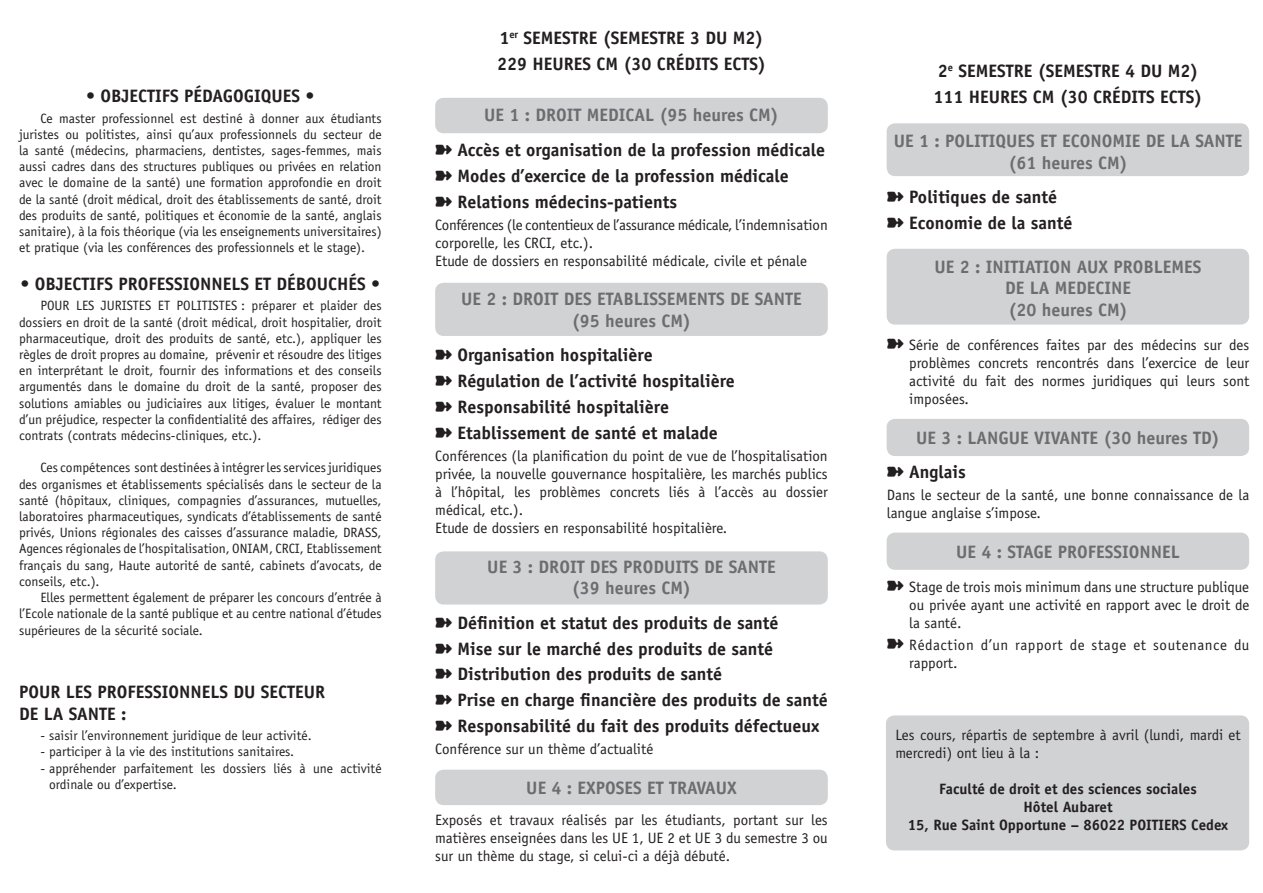
<style>
.page{position:relative;width:1263px;height:893px;background:#fff}
.page>*{position:absolute;margin:0;border:0;box-sizing:border-box;transform-origin:0 0}
.Titre_1{font:700 18px "Officina Sans";color:#231f20}
.Titre_1-2{font:700 18px/21.6px "Officina Sans";color:#6c6d70}
.En-t_te{font:15px/18px "Officina Sans";color:#231f20;text-align:justify}
.En-t_te-2{font:15px/18px "Officina Sans";letter-spacing:-.02em;color:#231f20}
.t1{font:700 15px/18px "Officina Sans";color:#231f20;text-align:center}
.En-t_te-3{font:15px/18px "Officina Sans";letter-spacing:.04em;color:#231f20}
.Normal__tass{font:13.5px/16.2px "Officina Sans";color:#231f20;text-align:justify}
</style>
<div class="page">
<div style="left:886px;top:715px;width:363px;height:135px;background:#d1d2d4;border-radius:9px"></div>
<div style="left:887px;top:533px;width:362px;height:37px;background:#d1d2d4;border-radius:9px"></div>
<div style="left:887px;top:249px;width:362px;height:76px;background:#d1d2d4;border-radius:9px"></div>
<div style="left:435px;top:770px;width:393px;height:35px;background:#d1d2d4;border-radius:9px"></div>
<div style="left:435px;top:551px;width:393px;height:53px;background:#d1d2d4;border-radius:9px"></div>
<div style="left:887px;top:419px;width:362px;height:37px;background:#d1d2d4;border-radius:9px"></div>
<div style="left:435px;top:283px;width:393px;height:53px;background:#d1d2d4;border-radius:9px"></div>
<div style="left:887px;top:123px;width:362px;height:53px;background:#d1d2d4;border-radius:9px"></div>
<div style="left:435px;top:98px;width:393px;height:35px;background:#d1d2d4;border-radius:9px"></div>
<p class="Titre_1" style="left:86px;top:85px;width:230px">• Obj ectifs pédagogiques •</p>
<p class="Normal__tass" style="left:19px;top:110px;width:364px;text-indent:21px">Ce master professionnel est destiné à donner aux étudiants juristes ou politistes, ainsi qu’aux professionnels du secteur de la santé (médecins, pharmaciens, dentistes, sages-femmes, mais aussi cadres dans des structures publiques ou privées en relation avec le domaine de la santé) une formation approfondie en droit de la santé (droit médical, droit des établissements de santé, droit des produits de santé, politiques et économie de la santé, anglais sanitaire), à la fois théorique (via les enseignements universitaires) et pratique (via les conférences des professionnels et le stage).</p>
<p class="Titre_1" style="left:21px;top:273px;width:52px">• OBJECTI</p>
<p class="Titre_1" style="left:96px;top:273px;width:71px">FS PRO FESSIONNELS</p>
<p class="Titre_1" style="left:255px;top:273px;width:127px">et débouchés •</p>
<p class="Normal__tass" style="left:19px;top:298px;width:364px;text-indent:21px">POUR LES JURISTES ET POLITISTES : préparer et plaider des dossiers en droit de la santé (droit médical, droit hospitalier, droit pharmaceutique, droit des produits de santé, etc.), appliquer les règles de droit propres au domaine, prévenir et résoudre des litiges en interprétant le droit, fournir des informations et des conseils argumentés dans le domaine du droit de la santé, proposer des solutions amiables ou judiciaires aux litiges, évaluer le montant d’un préjudice, respecter la confidentialité des affaires, rédiger des contrats (contrats médecins-cliniques, etc.).</p>
<p class="Normal__tass" style="left:19px;top:460px;width:364px;text-indent:21px">Ces compétences sont destinées à intégrer les services juridiques des organismes et établissements spécialisés dans le secteur de la santé (hôpitaux, cliniques, compagnies d’assurances, mutuelles, laboratoires pharmaceutiques, syndicats d’établissements de santé privés, Unions régionales des caisses d’assurance maladie, DRASS, Agences régionales de l’hospitalisation, ONIAM, CRCI, Etablissement français du sang, Haute autorité de santé, cabinets d’avocats, de conseils, etc.).</p>
<p class="Normal__tass" style="left:19px;top:589px;width:364px;text-indent:21px">Elles permettent également de préparer les concours d’entrée à l’Ecole nationale de la santé publique et au centre national d’études supérieures de la sécurité sociale.</p>
<p class="Titre_1" style="left:19px;top:681px;width:21px">POUR</p>
<p class="Titre_1" style="left:66px;top:681px;width:10px">LES</p>
<p class="Titre_1" style="left:97px;top:681px;width:49px">PROFESSIONNELS</p>
<p class="Titre_1" style="left:233px;top:681px;width:38px">DU SECTEUR</p>
<p class="Titre_1" style="left:19px;top:702px;width:59px">DELASANTE</p>
<p class="Titre_1" style="left:121px;top:702px;width:7px">:</p>
<p class="Normal__tass" style="left:40px;top:728px;width:273px">- saisir l’environnement juridique de leur activité.</p>
<p class="Normal__tass" style="left:40px;top:744px;width:255px">- participer à la vie des institutions sanitaires.</p>
<p class="Normal__tass" style="left:49px;top:760px;width:334px;text-indent:-9px">- appréhender parfaitement les dossiers liés à une activité ordinale ou d’expertise.</p>
<p class="Titre_1" style="left:499px;top:27px;width:266px">1<sup>er</sup> semestre (semestre 3 du M2)</p>
<p class="Titre_1" style="left:497px;top:52px;width:236px">229 heures CM (30 crédits ECTS</p>
<p class="Titre_1" style="left:758px;top:52px;width:9px">)</p>
<p class="Titre_1-2" style="left:484px;top:104px;width:62px">UE 1 : DROIT</p>
<p class="Titre_1-2" style="left:587px;top:104px;width:23px">MEDICAL</p>
<p class="Titre_1-2" style="left:659px;top:104px;width:121px">(95 heures CM)</p>
<p class="Titre_1" style="left:435px;top:138px;width:391px">➽ Accès et organisation de la profession médicale</p>
<p class="Titre_1" style="left:435px;top:164px;width:355px">➽ Modes d’exercice de la profession médicale</p>
<p class="Titre_1" style="left:435px;top:190px;width:244px">➽ Relations médecins-patients</p>
<p class="En-t_te-2" style="left:435px;top:216px;width:394px">Conférences (le contentieux de l’assurance médicale, l’indemnisation corporelle, les CRCI, etc.).</p>
<p class="En-t_te" style="left:435px;top:252px;width:373px">Etude de dossiers en responsabilité médicale, civile et pénale</p>
<p class="Titre_1-2" style="left:461px;top:288px;width:62px">UE 2 : DROIT</p>
<p class="Titre_1-2" style="left:564px;top:288px;width:10px">DES</p>
<p class="Titre_1-2" style="left:597px;top:288px;width:46px">ETABLISSE</p>
<p class="Titre_1-2" style="left:675px;top:288px;width:23px">MENTS</p>
<p class="Titre_1-2" style="left:730px;top:288px;width:35px">DE SANTE</p>
<p class="Titre_1-2" style="left:572px;top:310px;width:121px">(95 heures CM)</p>
<p class="Titre_1" style="left:435px;top:344px;width:219px">➽ Organisation hospitalière</p>
<p class="Titre_1" style="left:435px;top:370px;width:301px">➽ Régulation de l’activité hospitalière</p>
<p class="Titre_1" style="left:435px;top:396px;width:235px">➽ Responsabilité hospitalière</p>
<p class="Titre_1" style="left:435px;top:422px;width:284px">➽ Etablissement de santé et malade</p>
<p class="En-t_te" style="left:435px;top:447px;width:394px">Conférences (la planification du point de vue de l’hospitalisation privée, la nouvelle gouvernance hospitalière, les marchés publics à l’hôpital, les problèmes concrets liés à l’accès au dossier médical, etc.).</p>
<p class="En-t_te" style="left:435px;top:519px;width:294px">Etude de dossiers en responsabilité hospitalière.</p>
<p class="Titre_1-2" style="left:487px;top:556px;width:62px">UE 3 : DROIT</p>
<p class="Titre_1-2" style="left:590px;top:556px;width:10px">DES</p>
<p class="Titre_1-2" style="left:623px;top:556px;width:20px">PRODUITS</p>
<p class="Titre_1-2" style="left:704px;top:556px;width:35px">DE SANTE</p>
<p class="Titre_1-2" style="left:572px;top:577px;width:121px">(39 heures CM)</p>
<p class="Titre_1" style="left:435px;top:611px;width:345px">➽ Définition et statut des produits de santé</p>
<p class="Titre_1" style="left:435px;top:637px;width:339px">➽ Mise sur le marché des produits de santé</p>
<p class="Titre_1" style="left:435px;top:663px;width:288px">➽ Distribution des produits de santé</p>
<p class="Titre_1" style="left:435px;top:689px;width:394px">➽ Prise en charge financière des produits de santé</p>
<p class="Titre_1" style="left:435px;top:715px;width:386px">➽ Responsabilité du fait des produits défectueux</p>
<p class="En-t_te" style="left:435px;top:740px;width:220px">Conférence sur un thème d’actualité</p>
<p class="Titre_1-2" style="left:526px;top:777px;width:89px">UE 4 : EXPOSES</p>
<p class="Titre_1-2" style="left:647px;top:777px;width:91px">ETTRAVAUX</p>
<p class="En-t_te" style="left:435px;top:811px;width:394px">Exposés et travaux réalisés par les étudiants, portant sur les matières enseignées dans les UE 1, UE 2 et UE 3 du semestre 3 ou sur un thème du stage, si celui-ci a déjà débuté.</p>
<p class="Titre_1" style="left:938px;top:60px;width:262px">2<sup>e</sup> semestre (semestre 4 du M2)</p>
<p class="Titre_1" style="left:933px;top:86px;width:236px">111 heures CM (30 crédits ECTS</p>
<p class="Titre_1" style="left:1194px;top:86px;width:9px">)</p>
<p class="Titre_1-2" style="left:894px;top:130px;width:70px">UE 1 : POLITI</p>
<p class="Titre_1-2" style="left:995px;top:130px;width:21px">QUES</p>
<p class="Titre_1-2" style="left:1040px;top:130px;width:33px">ET ECONO</p>
<p class="Titre_1-2" style="left:1008px;top:130px;width:198px;text-indent:104px">MIEDELASANTE (61 heures CM)</p>
<p class="Titre_1" style="left:887px;top:186px;width:172px">➽ Politiques de santé</p>
<p class="Titre_1" style="left:887px;top:211px;width:187px">➽ Economie de la santé</p>
<p class="Titre_1-2" style="left:934px;top:255px;width:61px">UE 2 : INITIATION</p>
<p class="Titre_1-2" style="left:1077px;top:255px;width:117px">AUX PROBLEMES</p>
<p class="Titre_1-2" style="left:1005px;top:277px;width:124px">DE LA MEDECINE<br>(20 heures CM)</p>
<p class="En-t_te" style="left:909px;top:336px;width:342px;text-indent:-22px">➽ Série de conférences faites par des médecins sur des problèmes concrets rencontrés dans l’exercice de leur activité du fait des normes juridiques qui leurs sont imposées.</p>
<p class="Titre_1-2" style="left:916px;top:427px;width:154px">UE 3 : LAN GUE VIVANTE</p>
<p class="Titre_1-2" style="left:1103px;top:427px;width:118px">(30 heures TD)</p>
<p class="Titre_1" style="left:887px;top:461px;width:81px">➽ Anglais</p>
<p class="En-t_te" style="left:887px;top:486px;width:364px">Dans le secteur de la santé, une bonne connaissance de la langue anglaise s’impose.</p>
<p class="Titre_1-2" style="left:956px;top:541px;width:151px">UE 4 : STAGE PROFESSIONNEL</p>
<p class="En-t_te" style="left:909px;top:578px;width:342px;text-indent:-22px">➽ Stage de trois mois minimum dans une structure publique ou privée ayant une activité en rapport avec le droit de la santé.</p>
<p class="En-t_te-3" style="left:909px;top:636px;width:342px;text-indent:-22px">➽ Rédaction d’un rapport de stage et soutenance du rapport.</p>
<p class="En-t_te" style="left:895px;top:726px;width:347px">Les cours, répartis de septembre à avril (lundi, mardi et mercredi) ont lieu à la :</p>
<p class="t1" style="left:939px;top:780px;width:259px">Faculté de droit et des sciences sociales<br>H ôtel Aubaret</p>
<p class="t1" style="left:908px;top:816px;width:238px">15, Rue Saint Opportune – 86022 POITIERS</p>
<p class="t1" style="left:1191px;top:816px;width:38px">Cedex</p>
</div>
